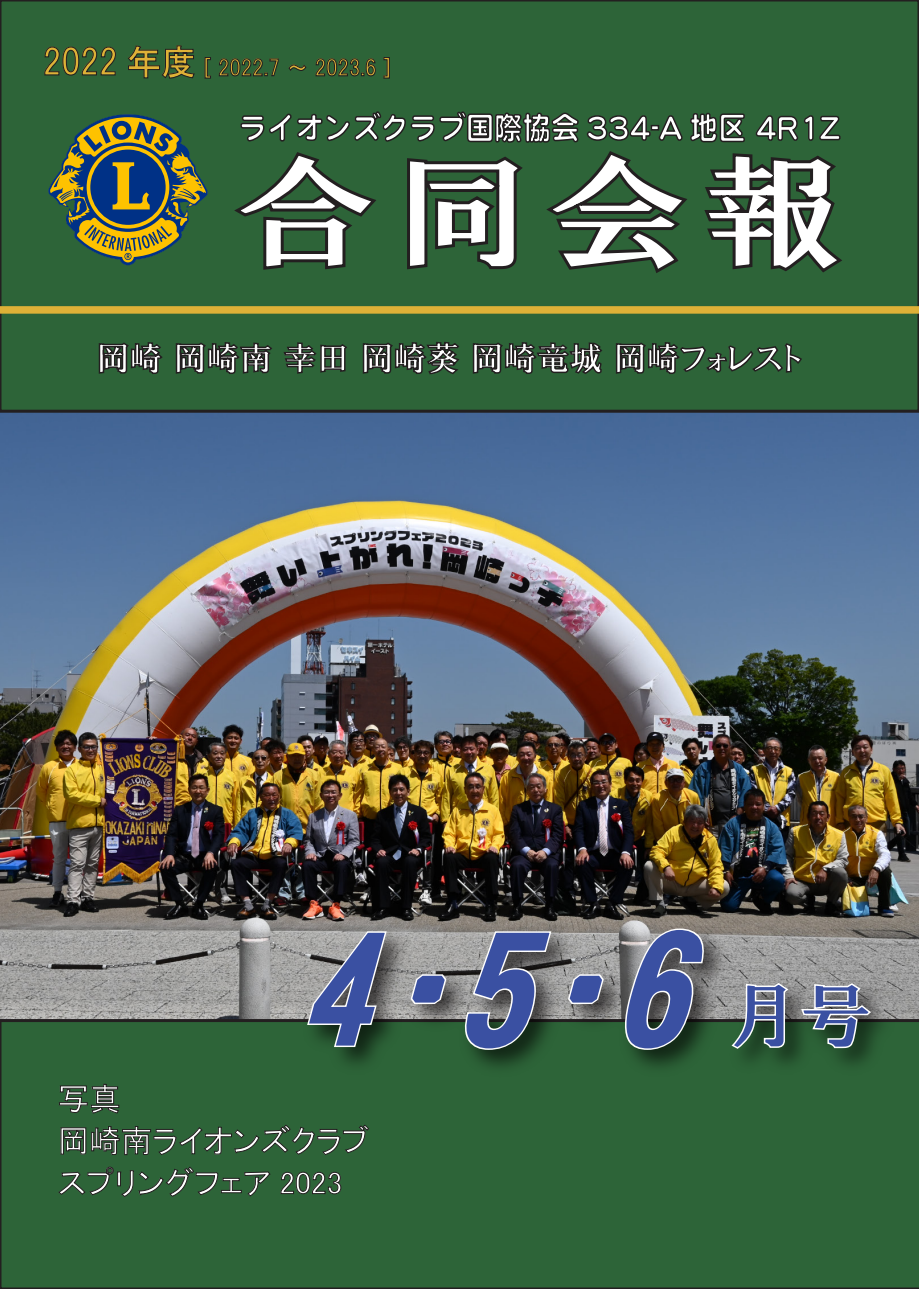
<style>
.page{position:relative;width:919px;height:1289px;background:#fff}
.page>*{position:absolute;margin:0;border:0;box-sizing:border-box;transform-origin:0 0}
.t1{font:italic 144.75px "HGP Heisei Kakugothictai W9";color:#3a50a2}
.t2{font:124.8px "HGP Soei Presence EB";color:#fff;scale:1.15 1}
.t3{font:33px "HGP Soei Presence EB";color:#fff}
.t4{font:31.5px/42px "MS P Gothic";color:#fff}
.t5{font:31.5px "DF Maru Gothic SB WINP RKSJ H";color:#fff;scale:.9 1}
.t6{font:21px "HGP Gothic E";color:#deb137}
.s1{font-size:34.5px}
.s2{font-family:"HGP Soei Presence EB";font-style:normal;font-size:72px}
</style>
<div class="page">
<div style="left:0;top:0;width:918px;height:413px;background:#2d6438"></div>
<div style="left:0;top:1019px;width:918px;height:269px;background:#2d6438"></div>
<svg style="left:48px;top:114px;width:160px;height:151px;background:#5c6d43"></svg>
<svg style="left:231px;top:106px;width:613px;height:169px;background:#2b5733"></svg>
<img style="left:0;top:298px;width:905px;height:796px">
<svg style="left:300px;top:930px;width:98px;height:117px;background:#707770"></svg>
<svg style="left:408px;top:973px;width:41px;height:31px"></svg>
<svg style="left:456px;top:930px;width:99px;height:120px;background:#6a726b"></svg>
<svg style="left:565px;top:973px;width:41px;height:31px"></svg>
<svg style="left:614px;top:927px;width:99px;height:123px;background:#646c65"></svg>
<svg style="left:730px;top:982px;width:59px;height:67px;background:#707f73"></svg>
<svg style="left:800px;top:982px;width:72px;height:66px;background:#6c7a6f"></svg>
<svg style="left:59px;top:1083px;width:61px;height:30px;background:#294e30"></svg>
<svg style="left:60px;top:1124px;width:309px;height:31px;background:#2a5633"></svg>
<svg style="left:58px;top:1166px;width:212px;height:31px;background:#2b5a34"></svg>
<svg style="left:280px;top:1171px;width:61px;height:23px"></svg>
<svg style="left:44px;top:47px;width:72px;height:28px;background:#2a5432"></svg>
<svg style="left:128px;top:45px;width:66px;height:34px;background:#2a5332"></svg>
<svg style="left:205px;top:57px;width:6px;height:21px"></svg>
<svg style="left:219px;top:58px;width:60px;height:18px"></svg>
<svg style="left:288px;top:65px;width:18px;height:6px"></svg>
<svg style="left:315px;top:58px;width:60px;height:18px"></svg>
<svg style="left:383px;top:57px;width:7px;height:21px"></svg>
<p class="t6" style="left:43px;top:57px;width:351px"><span class="s1">2022 年度</span> [ 2022.7 ～ 2023.6 ]</p>
<p class="t5" style="left:210px;top:112px;width:701px">　ライオンズクラブ国際協会 334-A 地区 4R1Z</p>
<h2 class="t2" style="left:233px;top:149px;width:533px">合同会報</h2>
<p class="t3" style="left:96px;top:341px;width:706px">岡崎 岡崎南 幸田 岡崎葵 岡崎竜城 岡崎フォレスト</p>
<h1 class="t1" style="left:294px;top:916px;width:579px">4・5・6 <span class="s2">月号</span></h1>
<p class="t4" style="left:58px;top:1077px;width:313px">写真<br>岡崎南ライオンズクラブスプリングフェア 2023</p>
</div>
